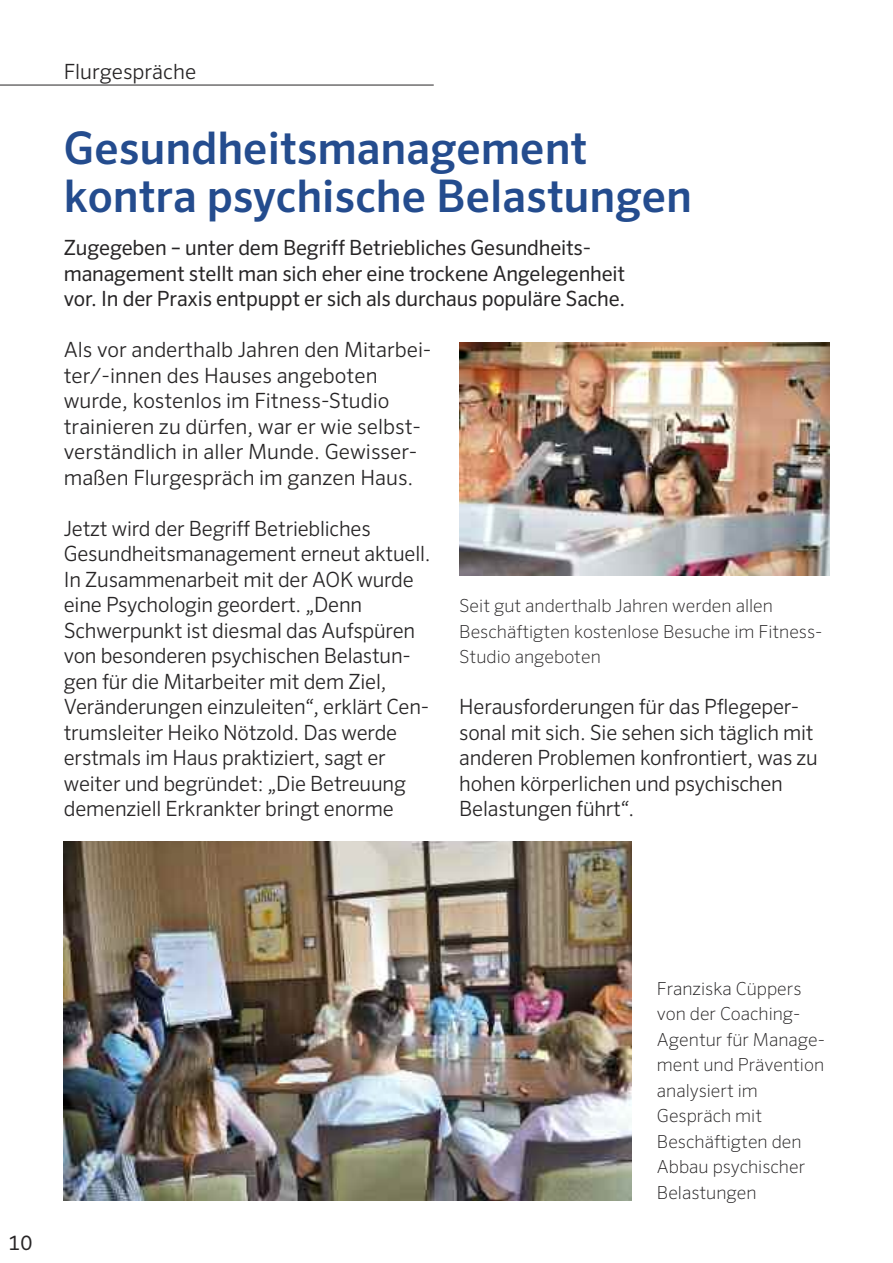
<style>
.page{position:relative;width:893px;height:1263px;background:#fff}
.page>*{position:absolute;margin:0;border:0;box-sizing:border-box;transform-origin:0 0}
.t1{font:500 45px/48px "Sero Offc Pro";color:#244c8e}
.t2{font:300 21px/25.5px "Sero Offc Pro";letter-spacing:-.01em;color:#272526}
.t3{font:21px/25.5px "Sero Offc Pro";letter-spacing:-.01em;color:#272526}
.t4{font:200 18px/25.5px "Sero Offc Pro";color:#272526}
</style>
<div class="page">
<hr style="left:0;top:85px;width:434px;height:1px;background:#272526">
<img style="left:64px;top:841px;width:567px;height:360px">
<img style="left:459px;top:343px;width:370px;height:232px">
<p class="t2" style="left:64px;top:58px;width:134px">Flurgespräche</p>
<h1 class="t1" style="left:64px;top:124px;width:630px">Gesundheitsmanagement kontra psychische Belastungen</h1>
<p class="t3" style="left:64px;top:235px;width:563px">Zugegeben – unter dem Begriff Betriebliches Gesundheits&shy;management stellt man sich eher eine trockene Angelegenheit vor. In der Praxis entpuppt er sich als durchaus populäre Sache.</p>
<p class="t2" style="left:64px;top:337px;width:369px">Als vor anderthalb Jahren den Mitarbei&shy;ter/-innen des Hauses angeboten wurde, kostenlos im Fitness-Studio trainieren zu dürfen, war er wie selbst&shy;verständlich in aller Munde. Gewisser&shy;maßen Flurgespräch im ganzen Haus.</p>
<p class="t2" style="left:64px;top:515px;width:368px">Jetzt wird der Begriff Betriebliches Gesundheitsmanagement erneut aktuell.<br>In Zusammenarbeit mit der AOK wurde eine Psychologin geordert. „Denn Schwerpunkt ist diesmal das Aufspüren von besonderen psychischen Belastun&shy;gen für die Mitarbeiter mit dem Ziel, Veränderungen einzuleiten“, erklärt Cen&shy;trumsleiter Heiko Nötzold. Das werde erstmals im Haus praktiziert, sagt er weiter und begründet: „Die Betreuung demenziell Erkrankter bringt enorme</p>
<p class="t4" style="left:459px;top:593px;width:365px">Seit gut anderthalb Jahren werden allen<br>Beschäftigten kostenlose Besuche im Fitness-<br>Studio angeboten</p>
<p class="t2" style="left:459px;top:694px;width:360px">Herausforderungen für das Pflegeper&shy;sonal mit sich. Sie sehen sich täglich mit anderen Problemen konfrontiert, was zu hohen körperlichen und psychischen Belastungen führt“.</p>
<p class="t3" style="left:9px;top:1229px;width:26px">10</p>
<p class="t4" style="left:657px;top:975px;width:170px">Franziska Cüppers von der Coaching-<br>Agentur für Manage&shy;ment und Prävention analysiert im<br>Gespräch mit<br>Beschäftigten den<br>Abbau psychischer<br>Belastungen</p>
</div>
